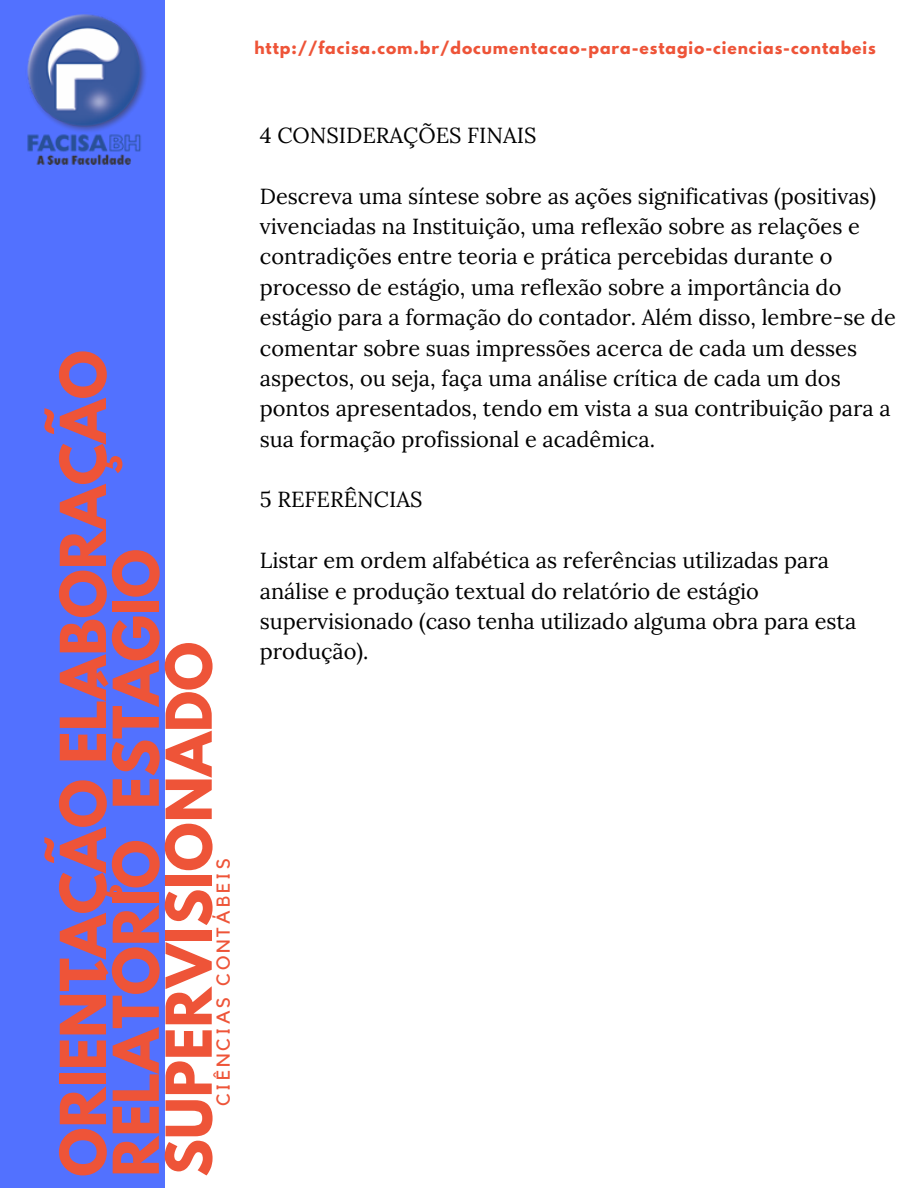
<style>
.page{position:relative;width:918px;height:1188px;background:#5271ff}
.page>*{position:absolute;margin:0;border:0;box-sizing:border-box;transform-origin:0 0}
.t1{font:700 55.95px/52.9px "League Spartan";color:#ee5438}
.t2{font:21.75px/30.3px "Lora";color:#000}
.t3{font:18.75px "Kollektif";letter-spacing:.16em;color:#ee5438}
.t4{font:700 15.6px "League Spartan";letter-spacing:.06em;color:#ee5438}
</style>
<div class="page">
<div style="left:165px;top:0;width:753px;height:1188px;background:#fff"></div>
<img style="left:27px;top:14px;width:119px;height:150px">
<p class="t4" style="left:254px;top:40px;width:623px">http://facisa.com.br/documentacao-para-estagio-ciencias-contabeis</p>
<h1 class="t1" style="left:64px;top:1177px;width:828px;rotate:-90deg">ORIENTAÇÃO ELABORAÇÃO<br>RELATÓRIO ESTÁGIO<br>SUPERVISIONADO</h1>
<p class="t3" style="left:215px;top:1106px;width:249px;rotate:-90deg">CIÊNCIAS CONTÁBEIS</p>
<p class="t2" style="left:260px;top:120px;width:278px">4 CONSIDERAÇÕES FINAIS</p>
<p class="t2" style="left:260px;top:181px;width:637px">Descreva uma síntese sobre as ações significativas (positivas) vivenciadas na Instituição, uma reflexão sobre as relações e contradições entre teoria e prática percebidas durante o processo de estágio, uma reflexão sobre a importância do estágio para a formação do contador. Além disso, lembre-se de comentar sobre suas impressões acerca de cada um desses aspectos, ou seja, faça uma análise crítica de cada um dos pontos apresentados, tendo em vista a sua contribuição para a sua formação profissional e acadêmica.</p>
<p class="t2" style="left:260px;top:485px;width:164px">5 REFERÊNCIAS</p>
<p class="t2" style="left:260px;top:546px;width:598px">Listar em ordem alfabética as referências utilizadas para análise e produção textual do relatório de estágio supervisionado (caso tenha utilizado alguma obra para esta produção).</p>
</div>
